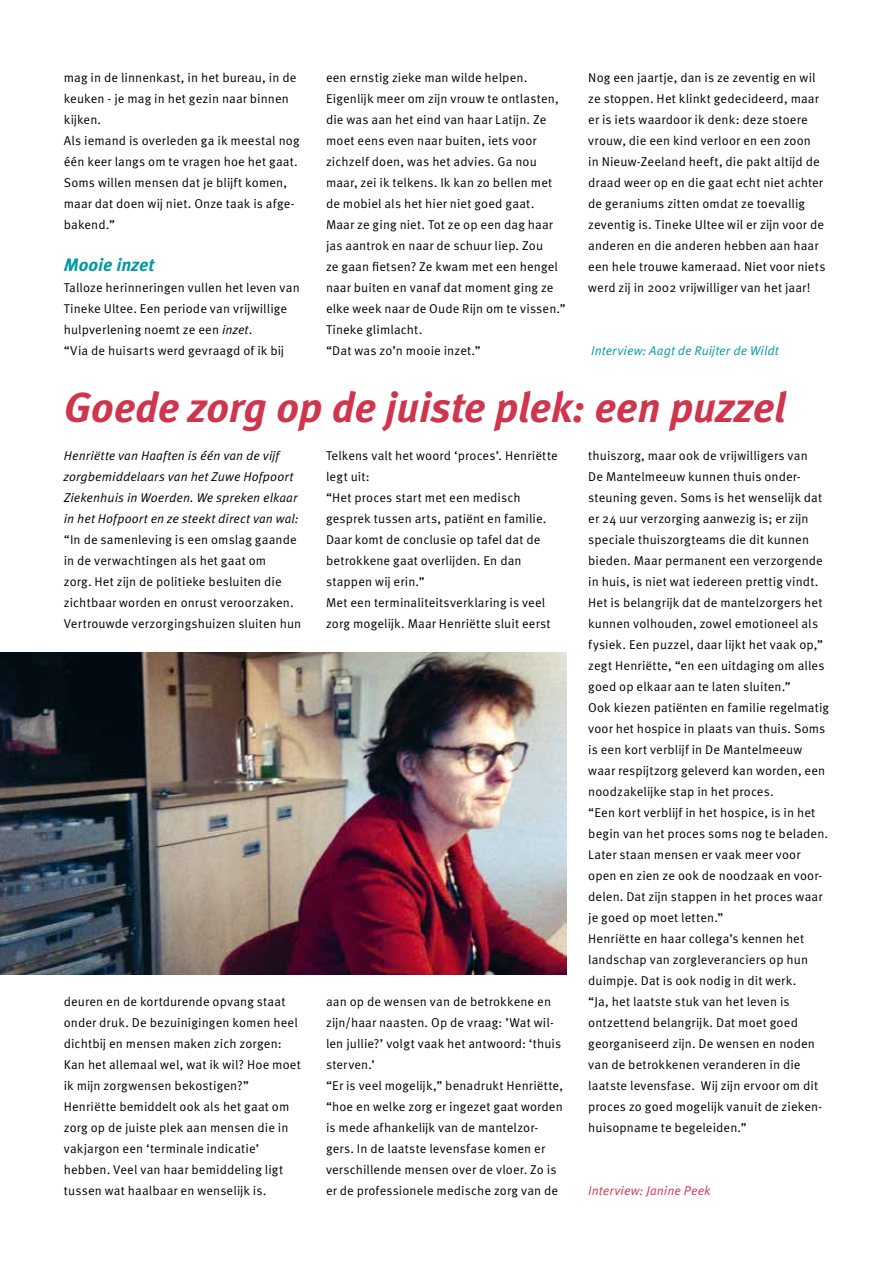
<style>
.page{position:relative;width:893px;height:1263px;background:#fff}
.page>*{position:absolute;margin:0;border:0;box-sizing:border-box;transform-origin:0 0}
.t1{font:italic 700 42px "Meta Pro";letter-spacing:-.01em;color:#cf354d}
.t2{font:italic 700 18px "Meta Pro";color:#0099a4}
.t3{font:12.75px/21px "Meta Pro";letter-spacing:.01em;color:#000}
.t4{font:italic 12.75px/21px "Meta Pro";letter-spacing:.005em;color:#000}
.t5{font:italic 12.75px "Meta Pro";letter-spacing:.01em;color:#0099a4}
.t6{font:italic 12.75px "Meta Pro";letter-spacing:.005em;color:#cf354d}
.s1{font-style:italic}
</style>
<div class="page">
<img style="left:0;top:652px;width:567px;height:323px">
<p class="t3" style="left:64px;top:68px;width:237px">mag in de linnenkast, in het bureau, in de keuken - je mag in het gezin naar binnen kijken.<br>Als iemand is overleden ga ik meestal nog één keer langs om te vragen hoe het gaat.<br>Soms willen mensen dat je blijft komen, maar dat doen wij niet. Onze taak is afge&shy;bakend.”</p>
<h2 class="t2" style="left:64px;top:254px;width:92px">Mooie inzet</h2>
<p class="t3" style="left:64px;top:278px;width:238px">Talloze herinneringen vullen het leven van Tineke Ultee. Een periode van vrijwillige hulpverlening noemt ze een <span class="s1">inzet</span>.<br>“Via de huisarts werd gevraagd of ik bij</p>
<p class="t3" style="left:326px;top:68px;width:241px">een ernstig zieke man wilde helpen.<br>Eigenlijk meer om zijn vrouw te ontlasten, die was aan het eind van haar Latijn. Ze moet eens even naar buiten, iets voor zichzelf doen, was het advies. Ga nou maar, zei ik telkens. Ik kan zo bellen met de mobiel als het hier niet goed gaat.<br>Maar ze ging niet. Tot ze op een dag haar jas aantrok en naar de schuur liep. Zou<br>ze gaan fietsen? Ze kwam met een hengel naar buiten en vanaf dat moment ging ze elke week naar de Oude Rijn om te vissen.” Tineke glimlacht.<br>“Dat was zo’n mooie inzet.”</p>
<p class="t3" style="left:588px;top:68px;width:239px">Nog een jaartje, dan is ze zeventig en wil ze stoppen. Het klinkt gedecideerd, maar er is iets waardoor ik denk: deze stoere vrouw, die een kind verloor en een zoon<br>in Nieuw-Zeeland heeft, die pakt altijd de draad weer op en die gaat echt niet achter de geraniums zitten omdat ze toevallig zeventig is. Tineke Ultee wil er zijn voor de anderen en die anderen hebben aan haar een hele trouwe kameraad. Niet voor niets werd zij in 2002 vrijwilliger van het jaar!</p>
<p class="t5" style="left:591px;top:343px;width:189px">Interview: Aagt de Ruijter de Wildt</p>
<h1 class="t1" style="left:64px;top:381px;width:724px">Goede zorg op de juiste plek: een puzzel</h1>
<p class="t4" style="left:64px;top:446px;width:237px">Henriëtte van Haaften is één van de vijf zorgbemiddelaars van het Zuwe Hofpoort Ziekenhuis in Woerden. We spreken elkaar in het Hofpoort en ze steekt direct van wal:</p>
<p class="t3" style="left:64px;top:530px;width:239px">“In de samenleving is een omslag gaande in de verwachtingen als het gaat om<br>zorg. Het zijn de politieke besluiten die zichtbaar worden en onrust veroorzaken.<br>Vertrouwde verzorgingshuizen sluiten hun</p>
<p class="t3" style="left:326px;top:446px;width:233px">Telkens valt het woord ‘proces’. Henriëtte legt uit:<br>“Het proces start met een medisch gesprek tussen arts, patiënt en familie.<br>Daar komt de conclusie op tafel dat de betrokkene gaat overlijden. En dan stappen wij erin.”<br>Met een terminaliteitsverklaring is veel zorg mogelijk. Maar Henriëtte sluit eerst</p>
<p class="t3" style="left:64px;top:992px;width:239px">deuren en de kortdurende opvang staat onder druk. De bezuinigingen komen heel dichtbij en mensen maken zich zorgen:<br>Kan het allemaal wel, wat ik wil? Hoe moet ik mijn zorgwensen bekostigen?” Henriëtte bemiddelt ook als het gaat om zorg op de juiste plek aan mensen die in vakjargon een ‘terminale indicatie’ hebben. Veel van haar bemiddeling ligt tussen wat haalbaar en wenselijk is.</p>
<p class="t3" style="left:326px;top:992px;width:239px">aan op de wensen van de betrokkene en zijn/haar naasten. Op de vraag: ’Wat wil&shy;len jullie?’ volgt vaak het antwoord: ‘thuis sterven.’<br>“Er is veel mogelijk,” benadrukt Henriëtte, “hoe en welke zorg er ingezet gaat worden is mede afhankelijk van de mantelzor&shy;gers. In de laatste levensfase komen er verschillende mensen over de vloer. Zo is er de professionele medische zorg van de</p>
<p class="t3" style="left:588px;top:446px;width:242px">thuiszorg, maar ook de vrijwilligers van<br>De Mantelmeeuw kunnen thuis onder&shy;steuning geven. Soms is het wenselijk dat er 24 uur verzorging aanwezig is; er zijn speciale thuiszorgteams die dit kunnen bieden. Maar permanent een verzorgende in huis, is niet wat iedereen prettig vindt.<br>Het is belangrijk dat de mantelzorgers het kunnen volhouden, zowel emotioneel als fysiek. Een puzzel, daar lijkt het vaak op,” zegt Henriëtte, “en een uitdaging om alles goed op elkaar aan te laten sluiten.”<br>Ook kiezen patiënten en familie regelmatig voor het hospice in plaats van thuis. Soms is een kort verblijf in De Mantelmeeuw waar respijtzorg geleverd kan worden, een noodzakelijke stap in het proces.<br>“Een kort verblijf in het hospice, is in het begin van het proces soms nog te beladen.<br>Later staan mensen er vaak meer voor open en zien ze ook de noodzaak en voor&shy;delen. Dat zijn stappen in het proces waar je goed op moet letten.”<br>Henriëtte en haar collega’s kennen het landschap van zorgleveranciers op hun duimpje. Dat is ook nodig in dit werk.<br>“Ja, het laatste stuk van het leven is ontzettend belangrijk. Dat moet goed georganiseerd zijn. De wensen en noden van de betrokkenen veranderen in die laatste levensfase. Wij zijn ervoor om dit proces zo goed mogelijk vanuit de zieken&shy;huisopname te begeleiden.”</p>
<p class="t6" style="left:588px;top:1183px;width:124px">Interview: Janine Peek</p>
</div>
